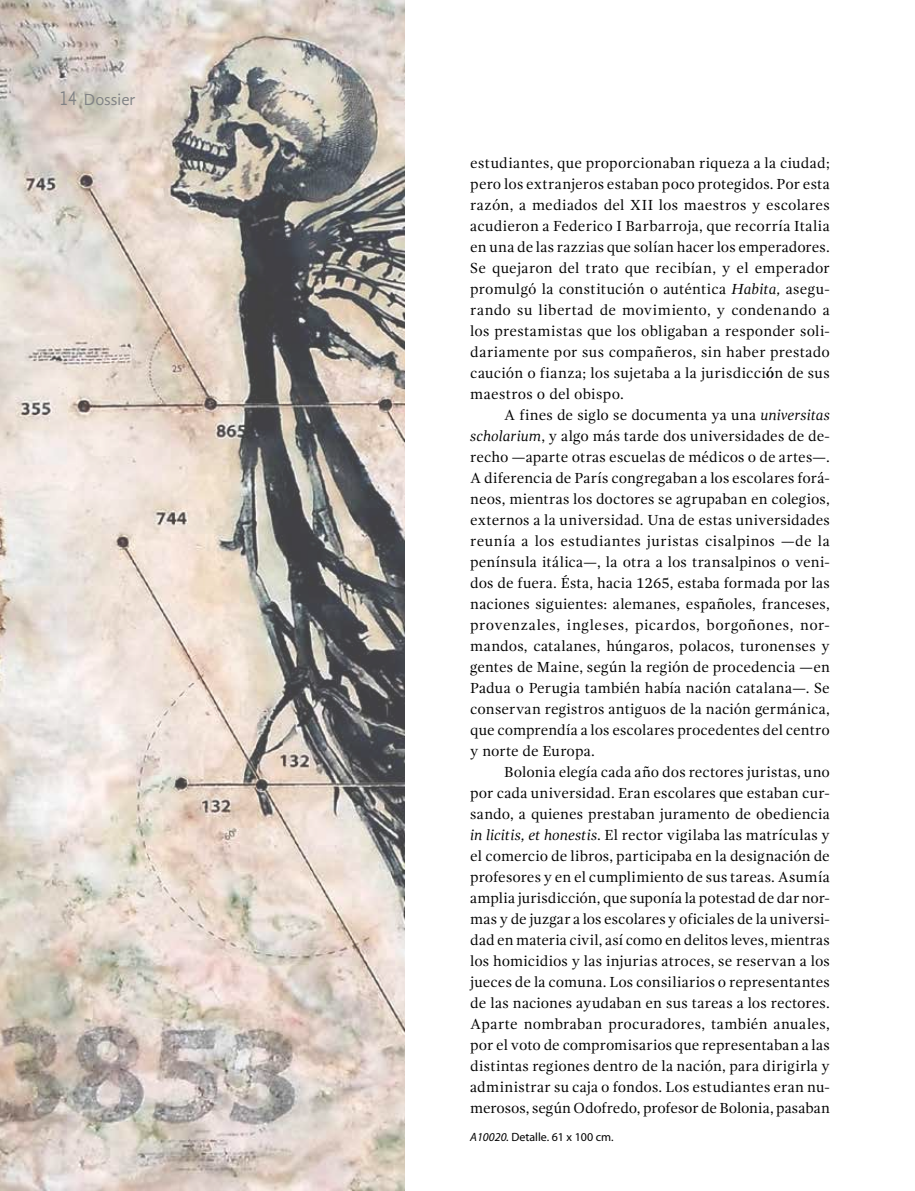
<style>
.page{position:relative;width:915px;height:1191px;background:#fff}
.page>*{position:absolute;margin:0;border:0;box-sizing:border-box;transform-origin:0 0}
.t1{font:16.5px "Gandhi Sans";color:#808285}
.t2{font:15px/21px "Gandhi Serif";letter-spacing:.005em;color:#000;text-align:justify}
.t3{font:12px "Myriad Pro";color:#000}
.s1{font-size:21px}
.s2{font-style:italic}
.s3{font-weight:700}
</style>
<div class="page">
<img style="left:0;top:0;width:404px;height:1191px">
<p class="t1" style="left:59px;top:90px;width:78px"><span class="s1">14</span> Dossier</p>
<p class="t2" style="left:470px;top:153px;width:361px">estudiantes, que proporcionaban riqueza a la ciudad; pero los extranjeros estaban poco protegidos. Por esta razón, a mediados del XII los maestros y escolares acudieron a Federico I Barbarroja, que recorría Italia en una de las razzias que solían hacer los emperadores.<br>Se quejaron del trato que recibían, y el emperador promulgó la constitución o auténtica <span class="s2">Habita,</span> asegu&shy;rando su libertad de movimiento, y condenando a los prestamistas que los obligaban a responder soli&shy;dariamente por sus compañeros, sin haber prestado caución o fianza; los sujetaba a la jurisdicci<span class="s3">ó</span>n de sus maestros o del obispo.</p>
<p class="t2" style="left:470px;top:405px;width:361px;text-indent:34px">A fines de siglo se documenta ya una <span class="s2">universitas scholarium</span>, y algo más tarde dos universidades de de&shy;recho —aparte otras escuelas de médicos o de artes—.<br>A diferencia de París congregaban a los escolares forá&shy;neos, mientras los doctores se agrupaban en colegios, externos a la universidad. Una de estas universidades reunía a los estudiantes juristas cisalpinos —de la península itálica—, la otra a los transalpinos o veni&shy;dos de fuera. Ésta, hacia 1265, estaba formada por las naciones siguientes: alemanes, españoles, franceses, provenzales, ingleses, picardos, borgoñones, nor&shy;mandos, catalanes, húngaros, polacos, turonenses y gentes de Maine, según la región de procedencia —en Padua o Perugia también había nación catalana—. Se conservan registros antiguos de la nación germánica, que comprendía a los escolares procedentes del centro y norte de Europa.</p>
<p class="t2" style="left:470px;top:762px;width:361px;text-indent:34px">Bolonia elegía cada año dos rectores juristas, uno por cada universidad. Eran escolares que estaban cur&shy;sando, a quienes prestaban juramento de obediencia <span class="s2">in licitis, et honestis</span>. El rector vigilaba las matrículas y el comercio de libros, participaba en la designación de profesores y en el cumplimiento de sus tareas. Asumía amplia jurisdicción, que suponía la potestad de dar nor&shy;mas y de juzgar a los escolares y oficiales de la universi&shy;dad en materia civil, así como en delitos leves, mientras los homicidios y las injurias atroces, se reservan a los jueces de la comuna. Los consiliarios o representantes de las naciones ayudaban en sus tareas a los rectores.<br>Aparte nombraban procuradores, también anuales, por el voto de compromisarios que representaban a las distintas regiones dentro de la nación, para dirigirla y administrar su caja o fondos. Los estudiantes eran nu&shy;merosos, según Odofredo, profesor de Bolonia, pasaban</p>
<p class="t3" style="left:470px;top:1129px;width:145px"><span class="s2">A10020.</span> Detalle. 61 x 100 cm.</p>
</div>
